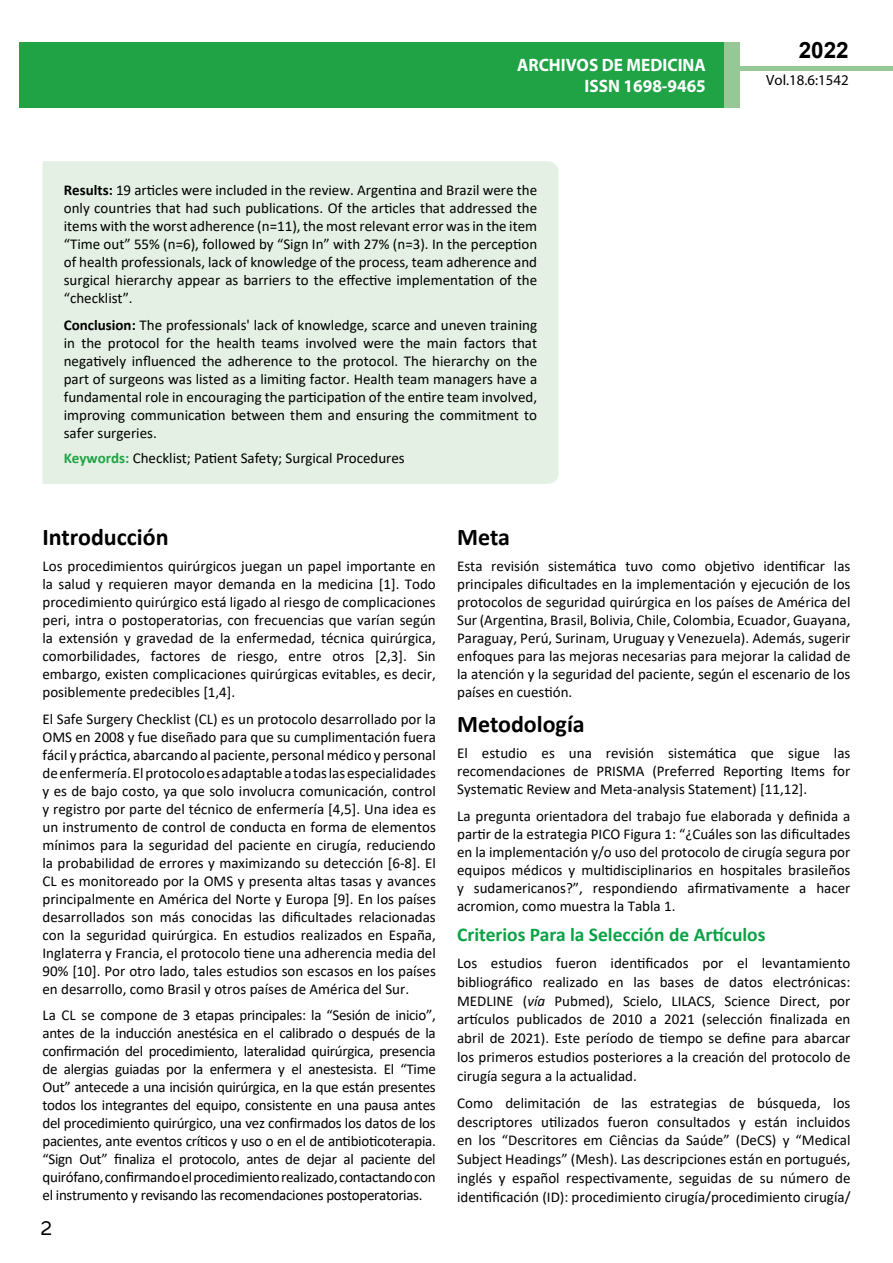
<style>
.page{position:relative;width:893px;height:1263px;background:#fff}
.page>*{position:absolute;margin:0;border:0;box-sizing:border-box;transform-origin:0 0}
.t1{font:25.5px "Tunga";color:#000}
.t2{font:700 24px "Calibri";color:#000}
.t3{font:700 22.5px "Arial";color:#000}
.t4{font:700 19.5px "Calibri";color:#09a245}
.t5{font:700 18px/21.6px "Myriad Pro";color:#fff;text-align:right;scale:.96 1}
.t6{font:15px/18px "Calibri";color:#000;text-align:justify}
.t7{font:14.85px "Myriad Pro";color:#000}
.s1{font-weight:700}
.s2{font-weight:700;color:#1fa345}
.s3{font-style:italic}
</style>
<div class="page">
<div style="left:722px;top:66px;width:171px;height:5px;background:#96c996"></div>
<div style="left:19px;top:42px;width:706px;height:66px;background:#1fa345"></div>
<div style="left:725px;top:42px;width:15px;height:66px;background:#96c896"></div>
<div style="left:43px;top:161px;width:515px;height:323px;background:#e4f0e4"></div>
<p class="t5" style="left:517px;top:53px;width:198px">ARCHIVOS DE MEDICINA<br>ISSN 1698-9465</p>
<p class="t6" style="left:64px;top:181px;width:475px"><span class="s1">Results:</span> 19 articles were included in the review. Argentina and Brazil were the only countries that had such publications. Of the articles that addressed the items with the worst adherence (n=11), the most relevant error was in the item “Time out” 55% (n=6), followed by “Sign In” with 27% (n=3). In the perception of health professionals, lack of knowledge of the process, team adherence and surgical hierarchy appear as barriers to the effective implementation of the “checklist”.</p>
<p class="t6" style="left:64px;top:315px;width:475px"><span class="s1">Conclusion:</span> The professionals' lack of knowledge, scarce and uneven training in the protocol for the health teams involved were the main factors that negatively influenced the adherence to the protocol. The hierarchy on the part of surgeons was listed as a limiting factor. Health team managers have a fundamental role in encouraging the participation of the entire team involved, improving communication between them and ensuring the commitment to safer surgeries.</p>
<p class="t6" style="left:64px;top:448px;width:342px"><span class="s2">Keywords:</span> Checklist; Patient Safety; Surgical Procedures</p>
<h3 class="t3" style="left:799px;top:35px;width:52px">2022</h3>
<p class="t7" style="left:766px;top:71px;width:84px">Vol.18.6:1542</p>
<h2 class="t2" style="left:43px;top:520px;width:128px">Introducción</h2>
<p class="t6" style="left:43px;top:557px;width:395px">Los procedimientos quirúrgicos juegan un papel importante en la salud y requieren mayor demanda en la medicina [1]. Todo procedimiento quirúrgico está ligado al riesgo de complicaciones peri, intra o postoperatorias, con frecuencias que varían según la extensión y gravedad de la enfermedad, técnica quirúrgica, comorbilidades, factores de riesgo, entre otros [2,3]. Sin embargo, existen complicaciones quirúrgicas evitables, es decir, posiblemente predecibles [1,4].</p>
<p class="t6" style="left:43px;top:709px;width:395px">El Safe Surgery Checklist (CL) es un protocolo desarrollado por la OMS en 2008 y fue diseñado para que su cumplimentación fuera fácil y práctica, abarcando al paciente, personal médico y personal de enfermería. El protocolo es adaptable a todas las especialidades y es de bajo costo, ya que solo involucra comunicación, control y registro por parte del técnico de enfermería [4,5]. Una idea es un instrumento de control de conducta en forma de elementos mínimos para la seguridad del paciente en cirugía, reduciendo la probabilidad de errores y maximizando su detección [6-8]. El CL es monitoreado por la OMS y presenta altas tasas y avances principalmente en América del Norte y Europa [9]. En los países desarrollados son más conocidas las dificultades relacionadas con la seguridad quirúrgica. En estudios realizados en España, Inglaterra y Francia, el protocolo tiene una adherencia media del 90% [10]. Por otro lado, tales estudios son escasos en los países en desarrollo, como Brasil y otros países de América del Sur.</p>
<p class="t6" style="left:43px;top:1006px;width:395px">La CL se compone de 3 etapas principales: la “Sesión de inicio”, antes de la inducción anestésica en el calibrado o después de la confirmación del procedimiento, lateralidad quirúrgica, presencia de alergias guiadas por la enfermera y el anestesista. El “Time Out” antecede a una incisión quirúrgica, en la que están presentes todos los integrantes del equipo, consistente en una pausa antes del procedimiento quirúrgico, una vez confirmados los datos de los pacientes, ante eventos críticos y uso o en el de antibioticoterapia. “Sign Out” finaliza el protocolo, antes de dejar al paciente del quirófano, confirmando el procedimiento realizado, contactando con el instrumento y revisando las recomendaciones postoperatorias.</p>
<h1 class="t1" style="left:41px;top:1211px;width:13px">2</h1>
<h2 class="t2" style="left:457px;top:520px;width:54px">Meta</h2>
<p class="t6" style="left:457px;top:557px;width:395px">Esta revisión sistemática tuvo como objetivo identificar las principales dificultades en la implementación y ejecución de los protocolos de seguridad quirúrgica en los países de América del Sur (Argentina, Brasil, Bolivia, Chile, Colombia, Ecuador, Guayana, Paraguay, Perú, Surinam, Uruguay y Venezuela). Además, sugerir enfoques para las mejoras necesarias para mejorar la calidad de la atención y la seguridad del paciente, según el escenario de los países en cuestión.</p>
<h2 class="t2" style="left:457px;top:707px;width:129px">Metodología</h2>
<p class="t6" style="left:457px;top:744px;width:395px">El estudio es una revisión sistemática que sigue las recomendaciones de PRISMA (Preferred Reporting Items for Systematic Review and Meta-analysis Statement) [11,12].</p>
<p class="t6" style="left:457px;top:807px;width:395px">La pregunta orientadora del trabajo fue elaborada y definida a partir de la estrategia PICO Figura 1: “¿Cuáles son las dificultades en la implementación y/o uso del protocolo de cirugía segura por equipos médicos y multidisciplinarios en hospitales brasileños y sudamericanos?”, respondiendo afirmativamente a hacer acromion, como muestra la Tabla 1.</p>
<h3 class="t4" style="left:457px;top:921px;width:310px">Criterios Para la Selección de Artículos</h3>
<p class="t6" style="left:457px;top:953px;width:395px;line-height:18.8px">Los estudios fueron identificados por el levantamiento bibliográfico realizado en las bases de datos electrónicas:<br>MEDLINE (<span class="s3">vía</span> Pubmed), Scielo, LILACS, Science Direct, por artículos publicados de 2010 a 2021 (selección finalizada en abril de 2021). Este período de tiempo se define para abarcar los primeros estudios posteriores a la creación del protocolo de cirugía segura a la actualidad.</p>
<p class="t6" style="left:457px;top:1093px;width:395px;line-height:18.8px">Como delimitación de las estrategias de búsqueda, los descriptores utilizados fueron consultados y están incluidos en los “Descritores em Ciências da Saúde” (DeCS) y “Medical Subject Headings” (Mesh). Las descripciones están en portugués, inglés y español respectivamente, seguidas de su número de identificación (ID): procedimiento cirugía/procedimiento cirugía/</p>
</div>
